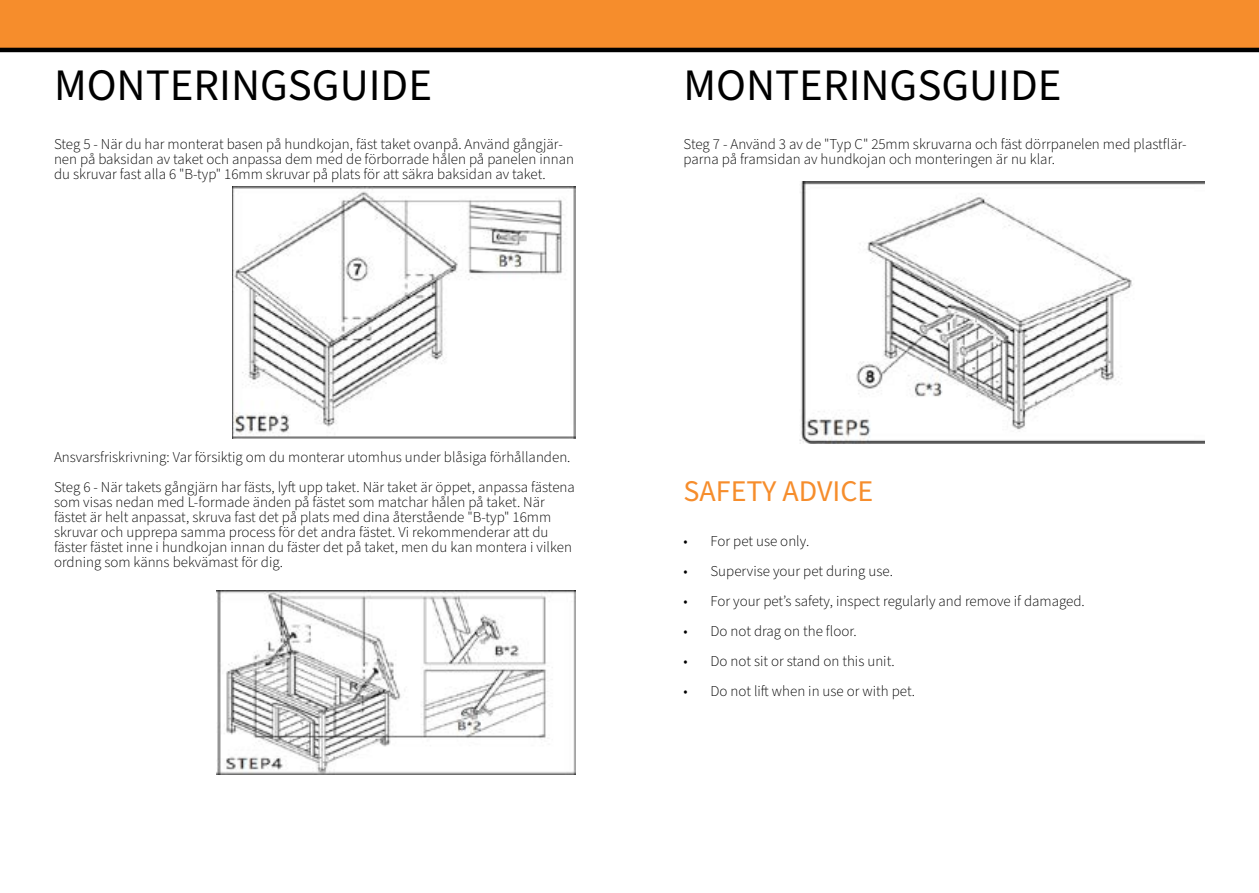
<style>
.page{position:relative;width:1259px;height:893px;background:#fff}
.page>*{position:absolute;margin:0;border:0;box-sizing:border-box;transform-origin:0 0}
.t1{font:45px "Source Sans Pro";color:#000}
.t2{font:30px "Source Sans Pro";color:#f68d2c}
.t3{font:300 15px/15px "Source Sans Pro";color:#000}
</style>
<div class="page">
<div style="left:0;top:0;width:1259px;height:50px;background:#f68d2c"></div>
<hr style="left:0;top:48px;width:1259px;height:4px;background:#000">
<img style="left:232px;top:186px;width:343px;height:252px">
<img style="left:217px;top:590px;width:358px;height:184px">
<img style="left:800px;top:181px;width:405px;height:262px">
<h1 class="t1" style="left:54px;top:55px;width:379px">MONTERINGSGUIDE</h1>
<h1 class="t1" style="left:683px;top:55px;width:379px">MONTERINGSGUIDE</h1>
<p class="t3" style="left:54px;top:137px;width:521px">Steg 5 - När du har monterat basen på hundkojan, fäst taket ovanpå. Använd gångjär&shy;nen på baksidan av taket och anpassa dem med de förborrade hålen på panelen innan du skruvar fast alla 6 "B-typ" 16mm skruvar på plats för att säkra baksidan av taket.</p>
<p class="t3" style="left:683px;top:137px;width:504px">Steg 7 - Använd 3 av de "Typ C" 25mm skruvarna och fäst dörrpanelen med plastflär&shy;parna på framsidan av hundkojan och monteringen är nu klar.</p>
<p class="t3" style="left:54px;top:442px;width:522px;line-height:30px">Ansvarsfriskrivning: Var försiktig om du monterar utomhus under blåsiga förhållanden.<br>Steg 6 - När takets gångjärn har fästs, lyft upp taket. När taket är öppet, anpassa fästena</p>
<p class="t3" style="left:54px;top:495px;width:519px">som visas nedan med L-formade änden på fästet som matchar hålen på taket. När fästet är helt anpassat, skruva fast det på plats med dina återstående "B-typ" 16mm skruvar och upprepa samma process för det andra fästet. Vi rekommenderar att du fäster fästet inne i hundkojan innan du fäster det på taket, men du kan montera i vilken ordning som känns bekvämast för dig.</p>
<h2 class="t2" style="left:683px;top:471px;width:191px">SAFETY ADVICE</h2>
<p class="t3" style="left:683px;top:534px;width:127px">• For pet use only.</p>
<p class="t3" style="left:683px;top:564px;width:211px">• Supervise your pet during use.</p>
<p class="t3" style="left:683px;top:594px;width:403px">• For your pet’s safety, inspect regularly and remove if damaged.</p>
<p class="t3" style="left:683px;top:624px;width:175px">• Do not drag on the floor.</p>
<p class="t3" style="left:683px;top:654px;width:213px">• Do not sit or stand on this unit.</p>
<p class="t3" style="left:683px;top:684px;width:233px">• Do not lift when in use or with pet.</p>
</div>
